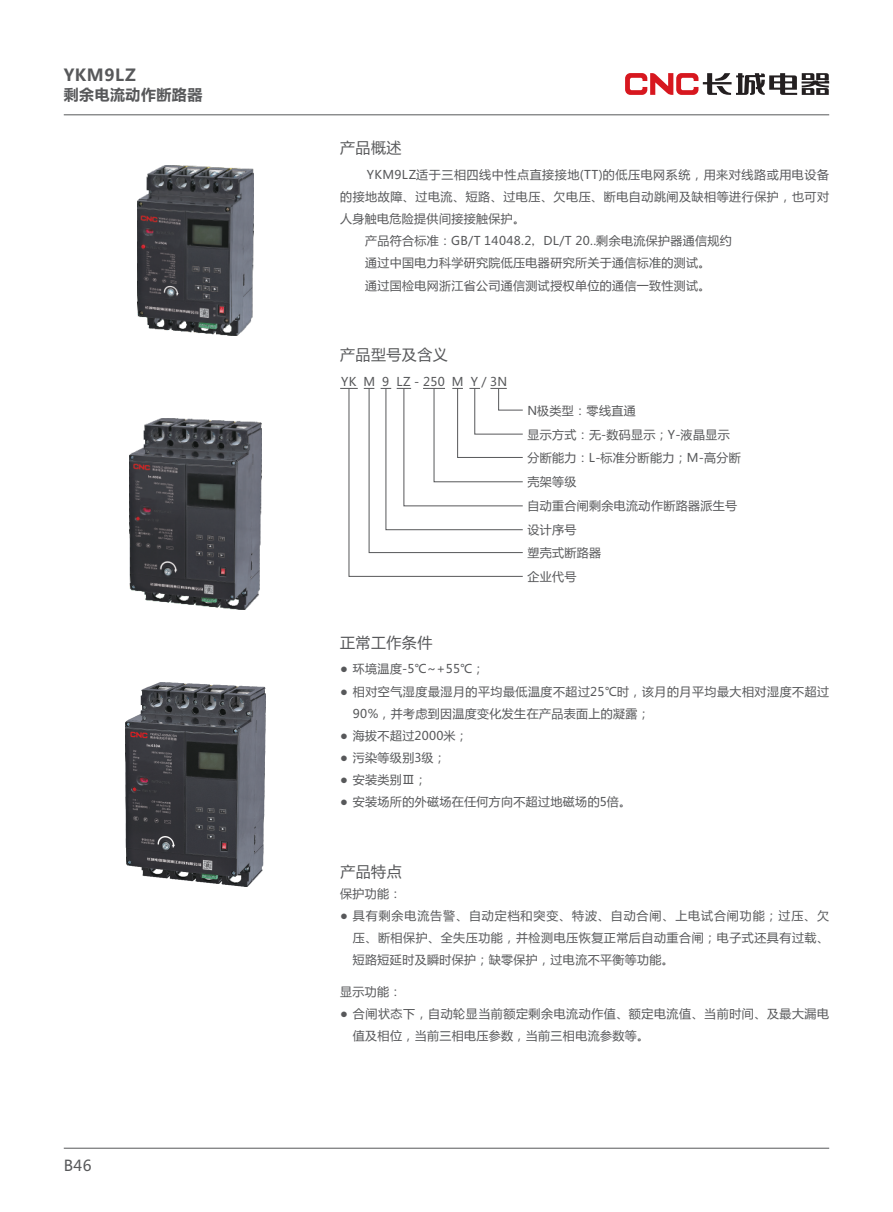
<style>
.page{position:relative;width:893px;height:1212px;background:#fff}
.page>*{position:absolute;margin:0;border:0;box-sizing:border-box;transform-origin:0 0}
.t1{font:700 16.5px "Microsoft Ya Hei";letter-spacing:.03em;color:#57585a}
.t2{font:15px "Microsoft Ya Hei";letter-spacing:.03em;color:#57585a}
.t3{font:700 15px "Microsoft Ya Hei";letter-spacing:.03em;color:#57585a}
.t4{font:12px/23.7px "Microsoft Ya Hei";letter-spacing:.03em;color:#57585a}
.t5{font:12px "Microsoft Ya Hei";letter-spacing:.05em;color:#57585a}
.s1{font-family:"Adobe Fangsong Std"}
</style>
<div class="page">
<hr style="left:64px;top:114px;width:765px;height:1px;background:#57585a">
<svg style="left:625px;top:73px;width:204px;height:22px"></svg>
<hr style="left:64px;top:1148px;width:765px;height:1px;background:#57585a">
<svg style="left:340px;top:388px;width:183px;height:189px"></svg>
<img style="left:138px;top:166px;width:115px;height:170px">
<img style="left:130px;top:418px;width:131px;height:192px">
<img style="left:125px;top:683px;width:141px;height:204px">
<h1 class="t1" style="left:64px;top:67px;width:73px">YKM9LZ</h1>
<p class="t3" style="left:64px;top:88px;width:140px">剩余电流动作断路器</p>
<p class="t2" style="left:64px;top:1158px;width:29px">B46</p>
<p class="t2" style="left:340px;top:141px;width:63px">产品概述</p>
<p class="t5" style="left:367px;top:169px;width:464px">YKM9LZ适于三相四线中性点直接接地(TT)的低压电网系统，用来对线路或用电设备</p>
<p class="t4" style="left:340px;top:185px;width:490px">的接地故障、过电流、短路、过电压、欠电压、断电自动跳闸及缺相等进行保护，也可对</p>
<p class="t4" style="left:340px;top:208px;width:186px">人身触电危险提供间接接触保护。</p>
<p class="t4" style="left:365px;top:230px;width:368px">产品符合标准：GB/T 14048.2<span class="s1">，</span>DL/T 20..剩余电流保护器通信规约</p>
<p class="t4" style="left:365px;top:252px;width:347px">通过中国电力科学研究院低压电器研究所关于通信标准的测试。</p>
<p class="t4" style="left:365px;top:274px;width:347px">通过国检电网浙江省公司通信测试授权单位的通信一致性测试。</p>
<p class="t2" style="left:340px;top:348px;width:109px">产品型号及含义</p>
<p class="t4" style="left:341px;top:370px;width:168px">YK M 9 LZ - 250 M Y / 3N</p>
<p class="t4" style="left:527px;top:400px;width:215px">N极类型：零线直通<br>显示方式：无-数码显示；Y-液晶显示分断能力：L-标准分断能力；M-高分断壳架等级<br>自动重合闸剩余电流动作断路器派生号设计序号<br>塑壳式断路器<br>企业代号</p>
<p class="t2" style="left:340px;top:635px;width:94px">正常工作条件</p>
<p class="t4" style="left:340px;top:658px;width:146px">● 环境温度-5℃~+55℃；</p>
<p class="t4" style="left:353px;top:681px;width:478px;line-height:22.2px;text-indent:-13px">● 相对空气湿度最湿月的平均最低温度不超过25℃时，该月的月平均最大相对湿度不超过<br>90%，并考虑到因温度变化发生在产品表面上的凝露；</p>
<p class="t4" style="left:340px;top:725px;width:129px">● 海拔不超过2000米；</p>
<p class="t4" style="left:340px;top:747px;width:107px">● 污染等级别3级；</p>
<p class="t4" style="left:340px;top:769px;width:88px">● 安装类别Ⅲ；</p>
<p class="t4" style="left:340px;top:791px;width:292px">● 安装场所的外磁场在任何方向不超过地磁场的5倍。</p>
<p class="t2" style="left:340px;top:865px;width:63px">产品特点</p>
<p class="t4" style="left:340px;top:883px;width:63px">保护功能：</p>
<p class="t4" style="left:353px;top:905px;width:478px;line-height:22.2px;text-align:justify;text-indent:-13px">● 具有剩余电流告警、自动定档和突变、特波、自动合闸、上电试合闸功能；过压、欠压、断相保护、全失压功能，并检测电压恢复正常后自动重合闸；电子式还具有过载、短路短延时及瞬时保护；缺零保护，过电流不平衡等功能。</p>
<p class="t4" style="left:340px;top:981px;width:63px">显示功能：</p>
<p class="t4" style="left:353px;top:1003px;width:478px;line-height:22.2px;text-indent:-13px">● 合闸状态下，自动轮显当前额定剩余电流动作值、额定电流值、当前时间、及最大漏电值及相位，当前三相电压参数，当前三相电流参数等。</p>
</div>
